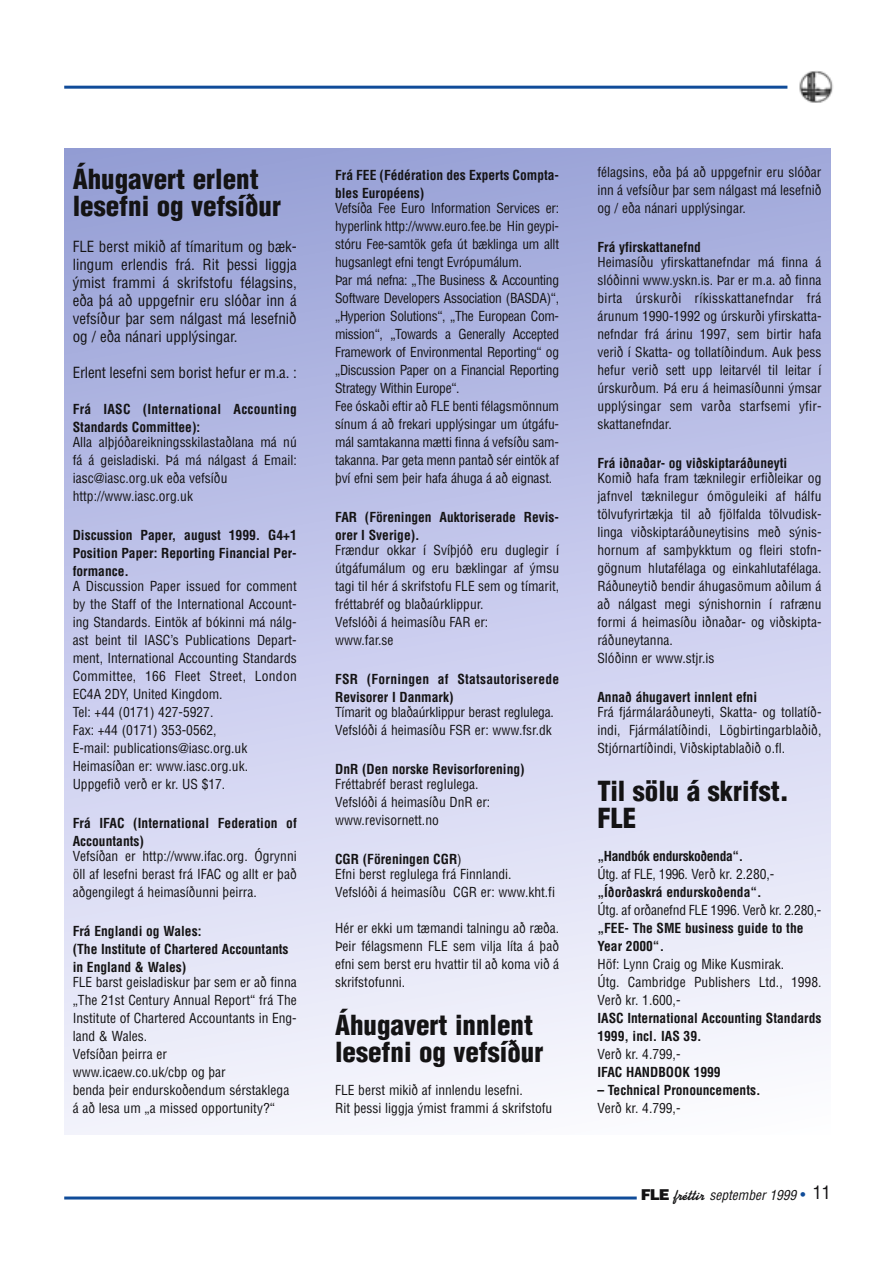
<style>
.page{position:relative;width:893px;height:1262px;background:#fff}
.page>*{position:absolute;margin:0;border:0;box-sizing:border-box;transform-origin:0 0}
.t1{font:900 condensed 27px/27px "Helvetica";color:#141314}
.t2{font:condensed 15px/18px "Helvetica";color:#141314;text-align:justify}
.t3{font:condensed 13.5px/18px "Helvetica";color:#141314}
.t4{font:700 condensed 13.5px/18px "Helvetica";color:#141314}
.t5{font:700 condensed 13.5px/18px "Helvetica";letter-spacing:.02em;color:#141314}
.t6{font:condensed 13.5px "Helvetica";letter-spacing:-.025em;color:#141314}
.t7{font:italic condensed 13.5px "Helvetica";color:#141314}
.t8{font:700 condensed 13.5px "Helvetica";letter-spacing:-.025em;color:#141314}
.s1{font-weight:700}
.s2{font-weight:900;font-style:normal;font-stretch:normal;font-size:15px}
.s3{font-family:"Koffee D";font-weight:700;font-style:normal;font-stretch:normal;font-size:15px}
.s4{font-style:normal;font-size:15px;color:#104c99}
.s5{font-style:normal;font-size:18px}
</style>
<div class="page">
<div style="left:64px;top:149px;width:766px;height:985px;background:linear-gradient(to bottom,#9ba3d9,#faf9ff)"></div>
<hr style="left:64px;top:86px;width:723px;height:3px;background:#104c99">
<hr style="left:64px;top:1196px;width:572px;height:3px;background:#104c99">
<img style="left:799px;top:71px;width:34px;height:32px">
<h1 class="t1" style="left:73px;top:168px;width:210px">Áhugavert erlent lesefni og vefsíður</h1>
<p class="t2" style="left:73px;top:239px;width:225px">FLE berst mikið af tímaritum og bæk&shy;lingum erlendis frá. Rit þessi liggja ýmist frammi á skrifstofu félagsins, eða þá að uppgefnir eru slóðar inn á vefsíður þar sem nálgast má lesefnið og / eða nánari upplýsingar.</p>
<p class="t2" style="left:73px;top:365px;width:225px">Erlent lesefni sem borist hefur er m.a. :</p>
<p class="t5" style="left:73px;top:401px;width:225px">Frá IASC (International Accounting<br>Standards Committee):</p>
<p class="t3" style="left:73px;top:434px;width:225px">Alla alþjóðareikningsskilastaðlana má nú fá á geisladiski. Þá má nálgast á Email: iasc@iasc.org.uk eða vefsíðu http://www.iasc.org.uk</p>
<p class="t4" style="left:73px;top:527px;width:225px;text-align:justify">Discussion Paper, august 1999. G4+1<br>Position Paper: Reporting Financial Per&shy;formance.</p>
<p class="t3" style="left:73px;top:578px;width:225px">A Discussion Paper issued for comment by the Staff of the International Account&shy;ing Standards. Eintök af bókinni má nálg&shy;ast beint til IASC’s Publications Depart&shy;ment, International Accounting Standards Committee, 166 Fleet Street, London EC4A 2DY, United Kingdom.<br>Tel: +44 (0171) 427-5927.<br>Fax: +44 (0171) 353-0562,<br>E-mail: publications@iasc.org.uk Heimasíðan er: www.iasc.org.uk.<br>Uppgefið verð er kr. US $17.</p>
<p class="t4" style="left:73px;top:815px;width:225px">Frá IFAC (International Federation of<br>Accountants)</p>
<p class="t3" style="left:73px;top:848px;width:225px;text-align:justify">Vefsíðan er http://www.ifac.org. Ógrynni öll af lesefni berast frá IFAC og allt er það aðgengilegt á heimasíðunni þeirra.</p>
<p class="t4" style="left:73px;top:923px;width:217px">Frá Englandi og Wales:<br>(The Institute of Chartered Accountants in England &amp; Wales)</p>
<p class="t3" style="left:73px;top:974px;width:225px">FLE barst geisladiskur þar sem er að finna „The 21st Century Annual Report“ frá The<br>Institute of Chartered Accountants in Eng&shy;land &amp; Wales.<br>Vefsíðan þeirra er<br>www.icaew.co.uk/cbp og þar<br>benda þeir endurskoðendum sérstaklega á að lesa um „a missed opportunity?“</p>
<p class="t4" style="left:335px;top:167px;width:225px">Frá FEE (Fédération des Experts Compta&shy;bles Européens)</p>
<p class="t3" style="left:335px;top:200px;width:225px">Vefsíða Fee Euro Information Services er: hyperlink http://www.euro.fee.be Hin geypi&shy;stóru Fee-samtök gefa út bæklinga um allt hugsanlegt efni tengt Evrópumálum.<br>Þar má nefna: „The Business &amp; Accounting Software Developers Association (BASDA)“, „Hyperion Solutions“, „The European Com&shy;mission“, „Towards a Generally Accepted Framework of Environmental Reporting“ og „Discussion Paper on a Financial Reporting Strategy Within Europe“.<br>Fee óskaði eftir að FLE benti félagsmönnum sínum á að frekari upplýsingar um útgáfu&shy;mál samtakanna mætti finna á vefsíðu sam&shy;takanna. Þar geta menn pantað sér eintök af því efni sem þeir hafa áhuga á að eignast.</p>
<p class="t4" style="left:335px;top:509px;width:225px">FAR (Föreningen Auktoriserade Revis&shy;orer I Sverige).</p>
<p class="t3" style="left:335px;top:542px;width:225px">Frændur okkar í Svíþjóð eru duglegir í útgáfumálum og eru bæklingar af ýmsu tagi til hér á skrifstofu FLE sem og tímarit, fréttabréf og blaðaúrklippur.<br>Vefslóði á heimasíðu FAR er:<br>www.far.se</p>
<p class="t5" style="left:335px;top:671px;width:225px">FSR (Forningen af Statsautoriserede<br>Revisorer I Danmark)</p>
<p class="t3" style="left:335px;top:704px;width:220px">Tímarit og blaðaúrklippur berast reglulega.<br>Vefslóði á heimasíðu FSR er: www.fsr.dk</p>
<p class="t4" style="left:335px;top:761px;width:191px">DnR (Den norske Revisorforening)</p>
<p class="t3" style="left:335px;top:776px;width:157px">Fréttabréf berast reglulega.<br>Vefslóði á heimasíðu DnR er: www.revisornett.no</p>
<p class="t3" style="left:335px;top:853px;width:178px;line-height:15px"><span class="s1">CGR (Föreningen CGR</span>)<br>Efni berst reglulega frá Finnlandi.</p>
<p class="t3" style="left:335px;top:884px;width:221px">Vefslóði á heimasíðu CGR er: www.kht.fi</p>
<p class="t3" style="left:335px;top:920px;width:225px;text-align:justify">Hér er ekki um tæmandi talningu að ræða.<br>Þeir félagsmenn FLE sem vilja líta á það efni sem berst eru hvattir til að koma við á skrifstofunni.</p>
<h1 class="t1" style="left:335px;top:1014px;width:210px">Áhugavert innlent lesefni og vefsíður</h1>
<p class="t3" style="left:335px;top:1082px;width:219px">FLE berst mikið af innlendu lesefni.<br>Rit þessi liggja ýmist frammi á skrifstofu</p>
<p class="t3" style="left:597px;top:164px;width:225px;text-align:justify">félagsins, eða þá að uppgefnir eru slóðar inn á vefsíður þar sem nálgast má lesefnið og / eða nánari upplýsingar.</p>
<p class="t4" style="left:597px;top:239px;width:105px">Frá yfirskattanefnd</p>
<p class="t3" style="left:597px;top:254px;width:225px;text-align:justify">Heimasíðu yfirskattanefndar má finna á slóðinni www.yskn.is. Þar er m.a. að finna birta úrskurði ríkisskattanefndar frá árunum 1990-1992 og úrskurði yfirskatta&shy;nefndar frá árinu 1997, sem birtir hafa verið í Skatta- og tollatíðindum. Auk þess hefur verið sett upp leitarvél til leitar í úrskurðum. Þá eru á heimasíðunni ýmsar upplýsingar sem varða starfsemi yfir&shy;skattanefndar.</p>
<p class="t4" style="left:597px;top:455px;width:191px">Frá iðnaðar- og viðskiptaráðuneyti</p>
<p class="t3" style="left:597px;top:470px;width:225px">Komið hafa fram tæknilegir erfiðleikar og jafnvel tæknilegur ómöguleiki af hálfu tölvufyrirtækja til að fjölfalda tölvudisk&shy;linga viðskiptaráðuneytisins með sýnis&shy;hornum af samþykktum og fleiri stofn&shy;gögnum hlutafélaga og einkahlutafélaga.<br>Ráðuneytið bendir áhugasömum aðilum á að nálgast megi sýnishornin í rafrænu formi á heimasíðu iðnaðar- og viðskipta&shy;ráðuneytanna.<br>Slóðinn er www.stjr.is</p>
<p class="t4" style="left:597px;top:689px;width:161px">Annað áhugavert innlent efni</p>
<p class="t3" style="left:597px;top:704px;width:225px;text-align:justify">Frá fjármálaráðuneyti, Skatta- og tollatíð&shy;indi, Fjármálatíðindi, Lögbirtingarblaðið, Stjórnartíðindi, Viðskiptablaðið o.fl.</p>
<h1 class="t1" style="left:597px;top:780px;width:193px">Til sölu á skrifst.<br>FLE</h1>
<p class="t8" style="left:597px;top:851px;width:147px">„Handbók endurskoðenda“.</p>
<p class="t6" style="left:597px;top:869px;width:178px">Útg. af FLE, 1996. Verð kr. 2.280,-</p>
<p class="t4" style="left:597px;top:884px;width:166px">„Íðorðaskrá endurskoðenda“.</p>
<p class="t3" style="left:597px;top:902px;width:225px">Útg. af orðanefnd FLE 1996. Verð kr. 2.280,-</p>
<p class="t4" style="left:597px;top:920px;width:208px">„FEE- The SME business guide to the<br>Year 2000“.</p>
<p class="t3" style="left:597px;top:956px;width:225px">Höf: Lynn Craig og Mike Kusmirak.<br>Útg. Cambridge Publishers Ltd., 1998.<br>Verð kr. 1.600,-</p>
<p class="t4" style="left:597px;top:1010px;width:225px">IASC International Accounting Standards<br>1999, incl. IAS 39.</p>
<p class="t3" style="left:597px;top:1046px;width:85px">Verð kr. 4.799,-</p>
<p class="t4" style="left:597px;top:1064px;width:125px">IFAC HANDBOOK 1999</p>
<p class="t4" style="left:597px;top:1082px;width:165px">– Technical Pronouncements.</p>
<p class="t3" style="left:597px;top:1100px;width:85px">Verð kr. 4.799,-</p>
<p class="t7" style="left:641px;top:1189px;width:191px"><span class="s2">FLE</span> <span class="s3">fréttir</span> september 1999 <span class="s4">•</span> <span class="s5">11</span></p>
</div>
